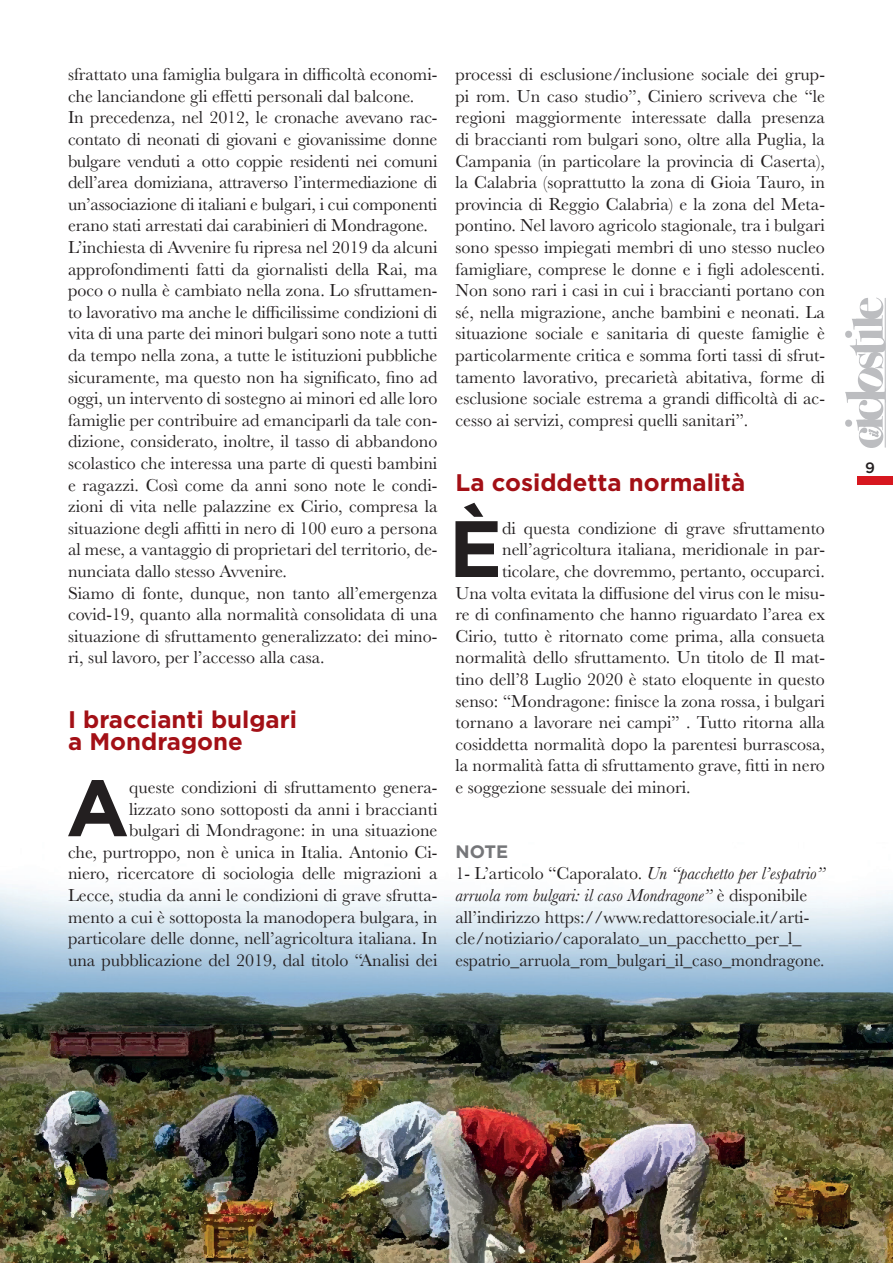
<style>
.page{position:relative;width:893px;height:1263px;background:#fff}
.page>*{position:absolute;margin:0;border:0;box-sizing:border-box;transform-origin:0 0}
.t1{font:700 79.65px "Gotham";color:#231f20}
.t2{font:700 24px/21.6px "Gotham";color:#a31016}
.t3{font:18px/21.6px "Baskerville";color:#231f20}
.t4{font:700 18px "Gotham";color:#757679}
.t5{font:500 15px "Gotham";color:#231f20}
.s1{font-style:italic}
</style>
<div class="page">
<div style="left:858px;top:476px;width:35px;height:8px;background:#d7171f"></div>
<svg style="left:845px;top:298px;width:41px;height:150px"></svg>
<img style="left:0;top:886px;width:893px;height:377px">
<p class="t3" style="left:68px;top:64px;width:371px">sfrattato una famiglia bulgara in difficoltà economi&shy;che lanciandone gli effetti personali dal balcone.<br>In precedenza, nel 2012, le cronache avevano rac&shy;contato di neonati di giovani e giovanissime donne bulgare venduti a otto coppie residenti nei comuni dell’area domiziana, attraverso l’intermediazione di un’associazione di italiani e bulgari, i cui componenti erano stati arrestati dai carabinieri di Mondragone.<br>L’inchiesta di Avvenire fu ripresa nel 2019 da alcuni approfondimenti fatti da giornalisti della Rai, ma poco o nulla è cambiato nella zona. Lo sfruttamen&shy;to lavorativo ma anche le difficilissime condizioni di vita di una parte dei minori bulgari sono note a tutti da tempo nella zona, a tutte le istituzioni pubbliche sicuramente, ma questo non ha significato, fino ad oggi, un intervento di sostegno ai minori ed alle loro famiglie per contribuire ad emanciparli da tale con&shy;dizione, considerato, inoltre, il tasso di abbandono scolastico che interessa una parte di questi bambini e ragazzi. Così come da anni sono note le condi&shy;zioni di vita nelle palazzine ex Cirio, compresa la situazione degli affitti in nero di 100 euro a persona al mese, a vantaggio di proprietari del territorio, de&shy;nunciata dallo stesso Avvenire.<br>Siamo di fonte, dunque, non tanto all’emergenza covid-19, quanto alla normalità consolidata di una situazione di sfruttamento generalizzato: dei mino&shy;ri, sul lavoro, per l’accesso alla casa.</p>
<h2 class="t2" style="left:68px;top:708px;width:231px">I braccianti bulgari a Mondragone</h2>
<h1 class="t1" style="left:66px;top:762px;width:64px">A</h1>
<p class="t3" style="left:68px;top:777px;width:371px;text-align:right">queste condizioni di sfruttamento genera-<br>lizzato sono sottoposti da anni i braccianti<br>bulgari di Mondragone: in una situazione<br>che, purtroppo, non è unica in Italia. Antonio Ci&shy;niero, ricercatore di sociologia delle migrazioni a Lecce, studia da anni le condizioni di grave sfrutta&shy;mento a cui è sottoposta la manodopera bulgara, in particolare delle donne, nell’agricoltura italiana. In una pubblicazione del 2019, dal titolo “Analisi dei</p>
<p class="t3" style="left:455px;top:64px;width:371px;text-align:justify">processi di esclusione/inclusione sociale dei grup&shy;pi rom. Un caso studio”, Ciniero scriveva che “le regioni maggiormente interessate dalla presenza di braccianti rom bulgari sono, oltre alla Puglia, la Campania (in particolare la provincia di Caserta), la Calabria (soprattutto la zona di Gioia Tauro, in provincia di Reggio Calabria) e la zona del Meta&shy;pontino. Nel lavoro agricolo stagionale, tra i bulgari sono spesso impiegati membri di uno stesso nucleo famigliare, comprese le donne e i figli adolescenti.<br>Non sono rari i casi in cui i braccianti portano con sé, nella migrazione, anche bambini e neonati. La situazione sociale e sanitaria di queste famiglie è particolarmente critica e somma forti tassi di sfrut&shy;tamento lavorativo, precarietà abitativa, forme di esclusione sociale estrema a grandi difficoltà di ac&shy;cesso ai servizi, compresi quelli sanitari”.</p>
<h2 class="t2" style="left:455px;top:471px;width:291px">La cosiddetta normalità</h2>
<h1 class="t1" style="left:449px;top:503px;width:55px">È</h1>
<p class="t3" style="left:502px;top:517px;width:324px">di questa condizione di grave sfruttamento</p>
<p class="t3" style="left:502px;top:539px;width:324px">nell’agricoltura italiana, meridionale in par-</p>
<p class="t3" style="left:502px;top:561px;width:324px">ticolare, che dovremmo, pertanto, occuparci.</p>
<p class="t3" style="left:455px;top:582px;width:371px">Una volta evitata la diffusione del virus con le misu-</p>
<p class="t3" style="left:455px;top:604px;width:371px">re di confinamento che hanno riguardato l’area ex</p>
<p class="t3" style="left:455px;top:625px;width:371px">Cirio, tutto è ritornato come prima, alla consueta</p>
<p class="t3" style="left:455px;top:647px;width:371px">normalità dello sfruttamento. Un titolo de Il mat-</p>
<p class="t3" style="left:455px;top:669px;width:371px">tino dell’8 Luglio 2020 è stato eloquente in questo</p>
<p class="t3" style="left:455px;top:690px;width:371px">senso: “Mondragone: finisce la zona rossa, i bulgari</p>
<p class="t3" style="left:455px;top:712px;width:371px">tornano a lavorare nei campi” . Tutto ritorna alla</p>
<p class="t3" style="left:455px;top:733px;width:371px">cosiddetta normalità dopo la parentesi burrascosa,</p>
<p class="t3" style="left:455px;top:755px;width:371px">la normalità fatta di sfruttamento grave, fitti in nero</p>
<p class="t3" style="left:455px;top:777px;width:237px">e soggezione sessuale dei minori.</p>
<p class="t4" style="left:455px;top:841px;width:54px">NOTE</p>
<p class="t3" style="left:455px;top:863px;width:371px">1- L’articolo “Caporalato. <span class="s1">Un “pacchetto per l’espatrio” arruola rom bulgari: il caso Mondragone”</span> è disponibile all’indirizzo https://www.redattoresociale.it/arti&shy;cle/notiziario/caporalato_un_pacchetto_per_l_ espatrio_arruola_rom_bulgari_il_caso_mondragone.</p>
<p class="t5" style="left:865px;top:457px;width:11px">9</p>
</div>
